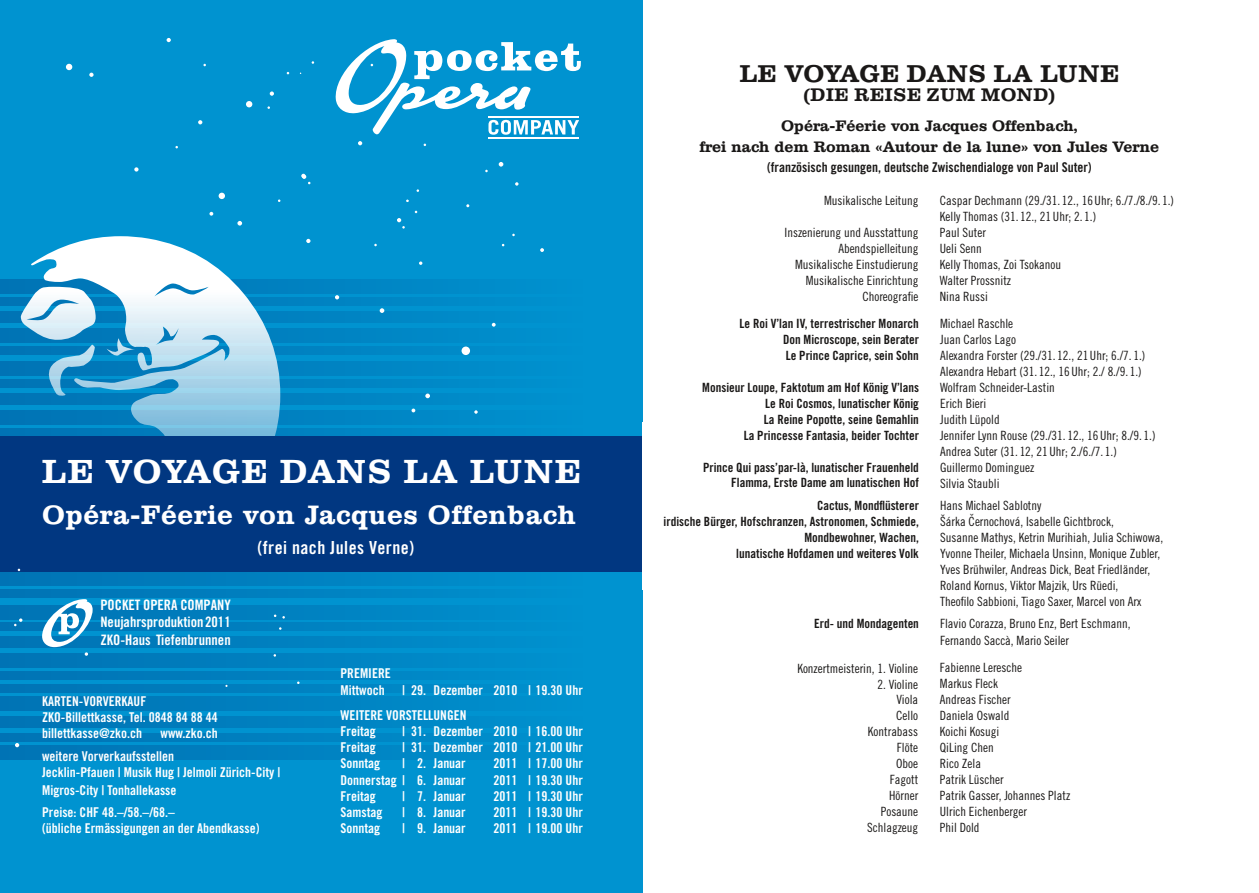
<style>
.page{position:relative;width:1259px;height:893px;background:#fff}
.page>*{position:absolute;margin:0;border:0;box-sizing:border-box;transform-origin:0 0}
.t1{font:700 33px "Clarendon BQ";letter-spacing:.025em;color:#fff}
.t2{font:700 26.25px "Clarendon BQ";letter-spacing:.025em;color:#fff}
.t3{font:700 24px "Clarendon BQ";letter-spacing:.185em;color:#1a1817}
.t4{font:18px "Trade Gothic Bold Cond Twenty";letter-spacing:.025em;color:#fff}
.t5{font:700 18px "Clarendon BQ";color:#1a1817}
.t6{font:700 15px/20.7px "Clarendon BQ";color:#1a1817;text-align:center}
.t7{font:14.4px/17.2px "Trade Gothic Bold Cond Twenty";color:#fff;text-align:justify}
.t8{font:13.5px/16.2px "Trade Gothic Bold Cond Twenty";color:#fff}
.t9{font:13.5px "Trade Gothic Bold Cond Twenty";color:#1a1817}
.t10{font:12.75px/15.9px "Trade Gothic Cond Eighteen";color:#1a1817}
.t11{font:12.75px/15.9px "Trade Gothic Bold Cond Twenty";color:#1a1817;text-align:right}
</style>
<div class="page">
<div style="left:0;top:0;width:642px;height:893px;background:#0093d0"></div>
<div style="left:0;top:280px;width:646px;height:14px;background:#008ac8"></div>
<div style="left:0;top:361px;width:646px;height:15px;background:#008ac8"></div>
<svg style="left:0;top:605px;width:643px;height:14px;fill:#0084c3"></svg>
<svg style="left:0;top:745px;width:643px;height:14px;fill:#0082c2"></svg>
<div style="left:0;top:328px;width:646px;height:15px;background:#008ac8"></div>
<svg style="left:0;top:572px;width:433px;height:14px;fill:#007dbd"></svg>
<div style="left:0;top:410px;width:646px;height:15px;background:#008ac8"></div>
<svg style="left:0;top:653px;width:643px;height:15px;fill:#0083c2"></svg>
<svg style="left:0;top:696px;width:643px;height:15px;fill:#0082c2"></svg>
<div style="left:0;top:298px;width:646px;height:8px;background:#008ac8"></div>
<div style="left:0;top:380px;width:646px;height:8px;background:#008ac8"></div>
<svg style="left:0;top:623px;width:643px;height:8px;fill:#0084c3"></svg>
<svg style="left:0;top:733px;width:643px;height:8px;fill:#0082c2"></svg>
<div style="left:0;top:346px;width:646px;height:8px;background:#008ac8"></div>
<svg style="left:0;top:589px;width:643px;height:9px;fill:#0082c2"></svg>
<div style="left:0;top:428px;width:646px;height:8px;background:#008ac8"></div>
<svg style="left:0;top:671px;width:643px;height:9px;fill:#0082c2"></svg>
<svg style="left:0;top:685px;width:643px;height:8px;fill:#0082c2"></svg>
<div style="left:0;top:311px;width:646px;height:11px;background:#008ac8"></div>
<svg style="left:0;top:393px;width:643px;height:11px;fill:#008ac8"></svg>
<svg style="left:0;top:636px;width:643px;height:12px;fill:#0084c3"></svg>
<svg style="left:0;top:717px;width:643px;height:11px;fill:#0082c2"></svg>
<svg style="left:40px;top:572px;width:393px;height:2px"></svg>
<hr style="left:488px;top:137px;width:91px;height:1px;background:#fff">
<svg style="left:21px;top:236px;width:259px;height:200px"></svg>
<div style="left:0;top:436px;width:642px;height:136px;background:#013781"></div>
<div style="left:643px;top:422px;width:74px;height:168px;background:#fff"></div>
<svg style="left:358px;top:141px;width:4px;height:4px"></svg>
<svg style="left:419px;top:261px;width:3px;height:4px"></svg>
<svg style="left:380px;top:308px;width:4px;height:5px"></svg>
<div style="left:461px;top:347px;width:9px;height:8px;background:#fff;border-radius:50%"></div>
<svg style="left:474px;top:410px;width:4px;height:4px"></svg>
<svg style="left:411px;top:409px;width:4px;height:3px"></svg>
<svg style="left:306px;top:239px;width:4px;height:4px"></svg>
<svg style="left:540px;top:248px;width:4px;height:4px"></svg>
<svg style="left:397px;top:218px;width:8px;height:11px"></svg>
<svg style="left:499px;top:162px;width:4px;height:5px"></svg>
<svg style="left:492px;top:323px;width:3px;height:4px"></svg>
<svg style="left:89px;top:73px;width:5px;height:4px"></svg>
<svg style="left:167px;top:38px;width:4px;height:4px"></svg>
<svg style="left:198px;top:120px;width:4px;height:4px"></svg>
<svg style="left:209px;top:212px;width:4px;height:4px"></svg>
<svg style="left:134px;top:167px;width:5px;height:5px"></svg>
<svg style="left:270px;top:91px;width:4px;height:5px"></svg>
<svg style="left:335px;top:295px;width:4px;height:4px"></svg>
<svg style="left:237px;top:221px;width:5px;height:5px"></svg>
<svg style="left:335px;top:39px;width:246px;height:96px"></svg>
<svg style="left:301px;top:174px;width:9px;height:10px"></svg>
<svg style="left:515px;top:182px;width:3px;height:4px"></svg>
<svg style="left:15px;top:743px;width:4px;height:4px"></svg>
<svg style="left:66px;top:64px;width:6px;height:6px"></svg>
<svg style="left:219px;top:193px;width:6px;height:6px"></svg>
<svg style="left:246px;top:101px;width:6px;height:6px"></svg>
<svg style="left:14px;top:618px;width:8px;height:8px"></svg>
<svg style="left:42px;top:599px;width:51px;height:57px"></svg>
<svg style="left:425px;top:394px;width:5px;height:4px"></svg>
<h1 class="t1" style="left:42px;top:452px;width:540px">Le Voyage dans la Lune</h1>
<h2 class="t2" style="left:42px;top:500px;width:535px">Opéra-Féerie von Jacques Offenbach</h2>
<h3 class="t4" style="left:257px;top:537px;width:158px">(frei nach Jules Verne)</h3>
<p class="t7" style="left:100px;top:596px;width:132px">POCKET OPERA COMPANY Neujahrsproduktion 2011<br>ZKO-Haus Tiefenbrunnen</p>
<p class="t8" style="left:42px;top:693px;width:177px">KARTEN-VORVERKAUF<br>ZKO-Billettkasse, Tel. 0848 84 88 44 billettkasse@zko.ch</p>
<p class="t8" style="left:42px;top:722px;width:177px;line-height:22.5px;text-indent:118px">www.zko.ch weitere Vorverkaufsstellen</p>
<p class="t8" style="left:42px;top:763px;width:240px;line-height:17.7px">Jecklin-Pfauen | Musik Hug | Jelmoli Zürich-City |<br>Migros-City | Tonhallekasse</p>
<p class="t8" style="left:42px;top:804px;width:219px">Preise: CHF 48.–/58.–/68.–<br>(übliche Ermässigungen an der Abendkasse)</p>
<p class="t8" style="left:340px;top:665px;width:46px">Premiere<br>Mittwoch</p>
<p class="t8" style="left:402px;top:682px;width:182px">| 29. Dezember 2010 | 19.30 Uhr</p>
<p class="t8" style="left:340px;top:707px;width:26px">Weitere</p>
<p class="t8" style="left:386px;top:707px;width:75px">Vorstellun gen</p>
<p class="t8" style="left:340px;top:723px;width:37px">Freitag</p>
<p class="t8" style="left:402px;top:723px;width:182px">| 31. Dezember 2010 | 16.00 Uhr</p>
<p class="t8" style="left:340px;top:739px;width:37px">Freitag</p>
<p class="t8" style="left:402px;top:739px;width:182px">| 31. Dezember 2010 | 21.00 Uhr</p>
<p class="t8" style="left:340px;top:755px;width:41px">Sonntag</p>
<p class="t8" style="left:402px;top:755px;width:65px">| 2. Januar</p>
<p class="t8" style="left:493px;top:755px;width:91px">2011 | 17.00 Uhr</p>
<p class="t8" style="left:340px;top:771px;width:127px">Donnerstag | 6. Januar</p>
<p class="t8" style="left:493px;top:771px;width:91px">2011 | 19.30 Uhr</p>
<p class="t8" style="left:340px;top:788px;width:37px">Freitag</p>
<p class="t8" style="left:402px;top:788px;width:65px">| 7. Januar</p>
<p class="t8" style="left:493px;top:788px;width:91px">2011 | 19.30 Uhr</p>
<p class="t8" style="left:340px;top:804px;width:43px">Samstag</p>
<p class="t8" style="left:402px;top:804px;width:65px">| 8. Januar</p>
<p class="t8" style="left:493px;top:804px;width:91px">2011 | 19.30 Uhr</p>
<p class="t8" style="left:340px;top:820px;width:41px">Sonntag</p>
<p class="t8" style="left:402px;top:820px;width:65px">| 9. Januar</p>
<p class="t8" style="left:493px;top:820px;width:91px">2011 | 19.00 Uhr</p>
<h3 class="t3" style="left:740px;top:60px;width:380px">Le voyage dans la lune</h3>
<h3 class="t5" style="left:803px;top:84px;width:253px">(Die REise Zum Mond)</h3>
<p class="t6" style="left:699px;top:116px;width:461px">Opéra-Féerie von Jacques Offenbach,<br>frei nach dem Roman «Autour de la lune» von Jules Verne</p>
<p class="t9" style="left:767px;top:159px;width:326px">(französisch gesungen, deutsche Zwischendialoge von Paul Suter)</p>
<p class="t10" style="left:824px;top:193px;width:96px">Musikalische Leitung</p>
<p class="t10" style="left:784px;top:225px;width:135px;text-align:right">Inszenierung und Ausstattung<br>Abendspielleitung<br>Musikalische Einstudierung<br>Musikalische Einrichtung<br>Choreografie</p>
<p class="t10" style="left:940px;top:193px;width:236px">Caspar Dechmann (29./31. 12., 16Uhr; 6./7./8./9. 1.)<br>Kelly Thomas (31. 12., 21Uhr; 2. 1.)<br>Paul Suter<br>Ueli Senn<br>Kelly Thomas, Zoi Tsokanou<br>Walter Prossnitz<br>Nina Russi</p>
<p class="t11" style="left:783px;top:315px;width:137px;text-align:justify;text-indent:-44px">Le Roi V’lan IV, terrestrischer Monarch Don Microscope, sein Berater Le Prince Caprice, sein Sohn</p>
<p class="t11" style="left:702px;top:379px;width:218px">Monsieur Loupe, Faktotum am Hof König V’lans Le Roi Cosmos, lunatischer König<br>La Reine Popotte, seine Gemahlin<br>La Princesse Fantasia, beider Tochter</p>
<p class="t11" style="left:703px;top:459px;width:217px">Prince Qui pass’par-là, lunatischer Frauenheld<br>Flamma, Erste Dame am lunatischen Hof</p>
<p class="t11" style="left:663px;top:497px;width:257px">Cactus, Mondflüsterer<br>irdische Bürger, Hofschranzen, Astronomen, Schmiede, Mondbewohner, Wachen,<br>lunatische Hofdamen und weiteres Volk</p>
<p class="t11" style="left:814px;top:615px;width:106px">Erd- und Mondagenten</p>
<p class="t10" style="left:797px;top:660px;width:122px">Konzertmeisterin, 1. Violine</p>
<p class="t10" style="left:867px;top:676px;width:52px;text-align:right">2. Violine<br>Viola<br>Cello<br>Kontrabass<br>Flöte<br>Oboe<br>Fagott<br>Hörner<br>Posaune<br>Schlagzeug</p>
<p class="t10" style="left:940px;top:316px;width:217px">Michael Raschle<br>Juan Carlos Lago<br>Alexandra Forster (29./31. 12., 21 Uhr; 6./7. 1.)<br>Alexandra Hebart (31. 12., 16 Uhr; 2./ 8./9. 1.)<br>Wolfram Schneider-Lastin<br>Erich Bieri<br>Judith Lü pold<br>Jennifer Lynn Rouse (29./31. 12., 16Uhr; 8./9. 1.)<br>Andrea Suter (31. 12, 21 Uhr; 2./6./7. 1.)<br>Guillermo Dominguez<br>Silvia Staubli</p>
<p class="t10" style="left:940px;top:497px;width:225px">Hans Michael Sablotny<br>Šárka Cˇ ernochová, Isabelle Gichtbrock,<br>Susanne Mathys, Ketrin Murihiah, Julia Schiwowa, Yvonne Theiler, Michaela Unsinn, Monique Zubler, Yves Brü hwiler, Andreas Dick, Beat Friedländer, Roland Kornus, Viktor Majzik, Urs Rüedi,<br>Theofilo Sabbioni, Tiago Saxer, Marcel von Arx</p>
<p class="t10" style="left:940px;top:615px;width:192px;line-height:16.5px">Flavio Corazza, Bruno Enz, Bert Eschmann,<br>Fernando Saccà, Mario Seiler</p>
<p class="t10" style="left:940px;top:660px;width:132px">Fabienne Leresche<br>Markus Fleck<br>Andreas Fischer<br>Daniela Oswald<br>Koichi Kosugi<br>QiLing Chen<br>Rico Zela<br>Patrik Lüscher<br>Patrik Gasser, Johannes Platz<br>Ulrich Eichenberger<br>Phil Dold</p>
</div>
